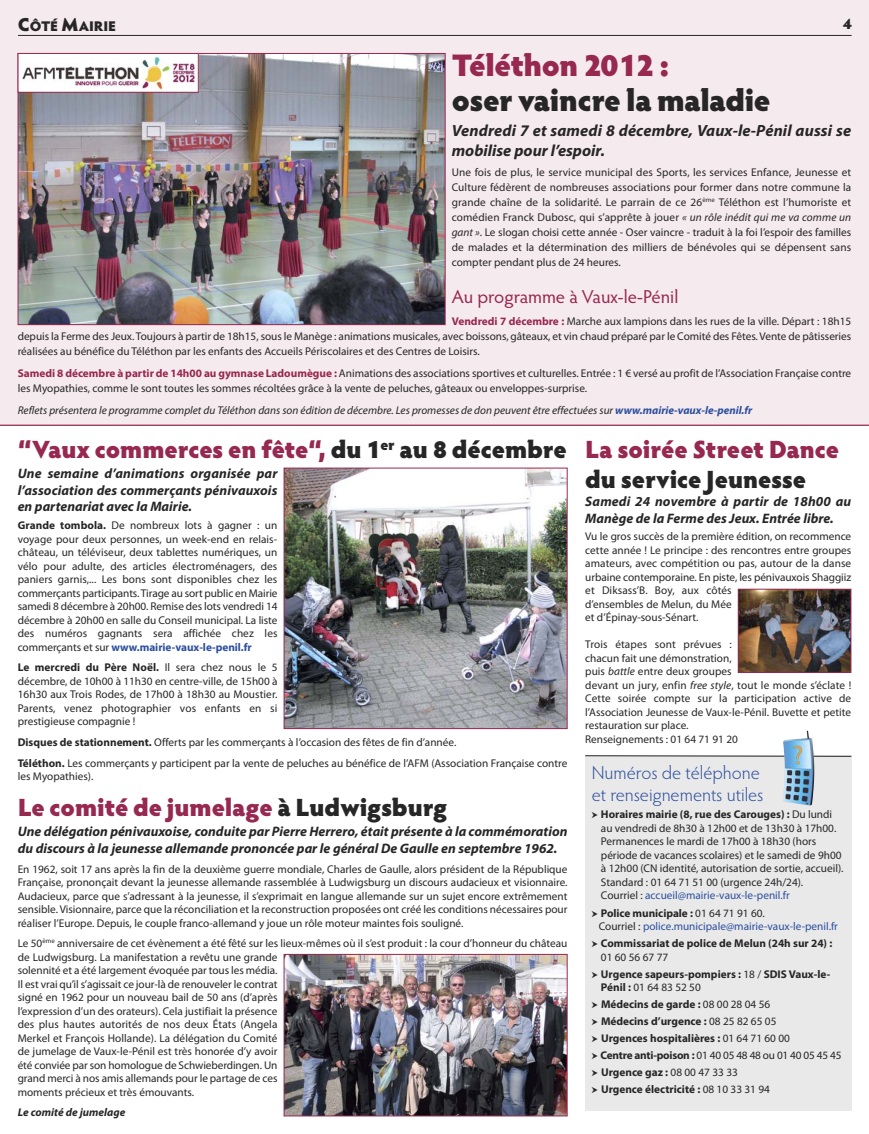
<style>
.page{position:relative;width:869px;height:1134px;background:#fff}
.page>*{position:absolute;margin:0;border:0;box-sizing:border-box;transform-origin:0 0}
.t1{font:900 31.25px "Hypatia Sans Pro";letter-spacing:-.015em;color:#272627}
.t2{font:900 31.25px "Hypatia Sans Pro";letter-spacing:-.015em;color:#972850}
.t3{font:900 25px "Hypatia Sans Pro";letter-spacing:-.005em;color:#972850}
.t4{font:900 25px "Hypatia Sans Pro";letter-spacing:-.005em;color:#272627}
.t5{font:300 18.75px/22.5px "Hypatia Sans Pro";color:#2d4f9f}
.t6{font:18.75px "Hypatia Sans Pro";color:#972850}
.t7{font:italic 700 16.25px/19.5px "Myriad Pro";letter-spacing:.01em;color:#272627}
.t8{font:900 15px "Hypatia Sans Pro";color:#272627}
.t9{font:900 14px "Hypatia Sans Pro";letter-spacing:-.01em;color:#272627}
.t10{font:italic 700 13.75px/16.5px "Myriad Pro";color:#272627}
.t11{font:11.25px/13.5px "Myriad Pro";color:#272627}
.t12{font:700 11.25px/17px "Myriad Pro";color:#272627}
.t13{font:italic 11.25px "Myriad Pro";color:#272627}
.t14{font:11.25px/13.5px "Myriad Pro";color:#2d4f9f}
.t15{font:italic 700 11.25px "Myriad Pro";color:#272627}
.s1{font-size:18.75px}
.s2{font-style:italic}
.s3{font-weight:700;color:#972850}
.s4{font-weight:700;color:#2d4f9f}
.s5{color:#272627}
.s6{font-weight:700}
.s7{font-family:"Pointers";font-size:10px}
.s8{color:#2d4f9f}
.s9{font-family:"Pointers";font-size:10px;color:#272627}
.s10{font-weight:700;color:#272627}
.s11{font-family:"Pointers";font-weight:400;font-size:10px}
.s12{font-weight:400}
</style>
<div class="page">
<div style="left:0;top:0;width:868px;height:425px;background:#f5eaed"></div>
<hr style="left:18px;top:35px;width:833px;height:1px;background:#272627">
<img style="left:20px;top:55px;width:423px;height:268px">
<div style="left:18px;top:53px;width:427px;height:272px;border:1px solid #972850"></div>
<img style="left:20px;top:55px;width:176px;height:36px">
<div style="left:18px;top:53px;width:180px;height:40px;border:1px solid #972850"></div>
<img style="left:285px;top:470px;width:280px;height:257px">
<div style="left:283px;top:468px;width:284px;height:261px;border:1px solid #972850"></div>
<img style="left:739px;top:591px;width:109px;height:80px">
<div style="left:737px;top:589px;width:113px;height:84px;border:1px solid #972850"></div>
<img style="left:285px;top:956px;width:280px;height:158px">
<div style="left:283px;top:954px;width:284px;height:162px;border:1px solid #972850"></div>
<div style="left:585px;top:756px;width:265px;height:355px;background:#e9e9e9"></div>
<svg style="left:585px;top:755px;width:266px;height:2px"></svg>
<img style="left:808px;top:738px;width:6px;height:41px">
<hr style="left:0;top:425px;width:868px;height:1px;background:#972850">
<p class="t9" style="left:18px;top:20px;width:100px"><span class="s1">C</span>ÔTÉ <span class="s1">M</span>AIRIE</p>
<h3 class="t8" style="left:842px;top:16px;width:10px">4</h3>
<h1 class="t2" style="left:451px;top:50px;width:219px">Téléthon 2012 :</h1>
<h1 class="t1" style="left:451px;top:85px;width:320px">oser vaincre la maladie</h1>
<h3 class="t7" style="left:451px;top:122px;width:400px">Vendredi 7 et samedi 8 décembre, Vaux-le-Pénil aussi se mobilise pour l’espoir.</h3>
<p class="t11" style="left:451px;top:165px;width:401px;line-height:15px;text-align:justify">Une fois de plus, le service municipal des Sports, les services Enfance, Jeunesse et Culture fédèrent de nombreuses associations pour former dans notre commune la grande chaîne de la solidarité. Le parrain de ce 26<sup>ème</sup> Téléthon est l’humoriste et comédien Franck Dubosc, qui s’apprête à jouer <span class="s2">« un rôle inédit qui me va comme un gant »</span>. Le slogan choisi cette année - Oser vaincre - traduit à la foi l’espoir des familles de malades et la détermination des milliers de bénévoles qui se dépensent sans compter pendant plus de 24 heures.</p>
<h3 class="t6" style="left:451px;top:285px;width:228px">Au programme à Vaux-le-Pénil</h3>
<p class="t11" style="left:18px;top:314px;width:834px;line-height:15px;text-align:justify;text-indent:434px"><span class="s3">Vendredi 7 décembre :</span> Marche aux lampions dans les rues de la ville. Départ : 18h15 depuis la Ferme des Jeux. Toujours à partir de 18h15, sous le Manège : animations musicales, avec boissons, gâteaux, et vin chaud préparé par le Comité des Fêtes. Vente de pâtisseries réalisées au bénéfice du Téléthon par les enfants des Accueils Périscolaires et des Centres de Loisirs.</p>
<p class="t11" style="left:18px;top:367px;width:834px;line-height:15px"><span class="s3">Samedi 8 décembre à partir de 14h00 au gymnase Ladoumègue :</span> Animations des associations sportives et culturelles. Entrée : 1 € versé au profit de l’Association Française contre les Myopathies, comme le sont toutes les sommes récoltées grâce à la vente de peluches, gâteaux ou enveloppes-surprise.</p>
<p class="t13" style="left:18px;top:406px;width:735px">Reflets présentera le programme complet du Téléthon dans son édition de décembre. Les promesses de don peuvent être effectuées sur <span class="s4">www.mairie-vaux-le-penil.fr</span></p>
<h2 class="t3" style="left:18px;top:437px;width:550px">“Vaux commerces en fête“, <span class="s5">du 1</span><sup>er</sup> <span class="s5">au 8 décembre</span></h2>
<p class="t10" style="left:18px;top:466px;width:261px;text-align:justify">Une semaine d’animations organisée par l’association des commerçants pénivauxois en partenariat avec la Mairie.</p>
<p class="t11" style="left:18px;top:520px;width:261px;text-align:justify"><span class="s6">Grande tombola.</span> De nombreux lots à gagner : un voyage pour deux personnes, un week-end en relais&shy;château, un téléviseur, deux tablettes numériques, un vélo pour adulte, des articles électroménagers, des paniers garnis,... Les bons sont disponibles chez les commerçants participants. Tirage au sort public en Mairie samedi 8 décembre à 20h00. Remise des lots vendredi 14 décembre à 20h00 en salle du Conseil municipal. La liste des numéros gagnants sera affichée chez les commerçants et sur <span class="s4">www.mairie-vaux-le-penil.fr</span></p>
<p class="t11" style="left:18px;top:662px;width:261px;text-align:justify"><span class="s6">Le mercredi du Père Noël.</span> Il sera chez nous le 5 décembre, de 10h00 à 11h30 en centre-ville, de 15h00 à 16h30 aux Trois Rodes, de 17h00 à 18h30 au Moustier.<br>Parents, venez photographier vos enfants en si prestigieuse compagnie !</p>
<p class="t11" style="left:18px;top:733px;width:551px;line-height:20.6px"><span class="s6">Disques de stationnement.</span> Offerts par les commerçants à l’occasion des fêtes de fin d’année.<br><span class="s6">Téléthon.</span> Les commerçants y participent par la vente de peluches au bénéfice de l’AFM (Association Française contre</p>
<p class="t11" style="left:18px;top:770px;width:77px">les Myopathies).</p>
<h2 class="t3" style="left:18px;top:795px;width:430px">Le comité de jumelage <span class="s5">à Ludwigsburg</span></h2>
<p class="t10" style="left:18px;top:824px;width:551px">Une délégation pénivauxoise, conduite par Pierre Herrero, était présente à la commémoration du discours à la jeunesse allemande prononcée par le général De Gaulle en septembre 1962.</p>
<p class="t11" style="left:18px;top:863px;width:551px;text-align:justify">En 1962, soit 17 ans après la fin de la deuxième guerre mondiale, Charles de Gaulle, alors président de la République Française, prononçait devant la jeunesse allemande rassemblée à Ludwigsburg un discours audacieux et visionnaire.<br>Audacieux, parce que s’adressant à la jeunesse, il s’exprimait en langue allemande sur un sujet encore extrêmement sensible. Visionnaire, parce que la réconciliation et la reconstruction proposées ont créé les conditions nécessaires pour réaliser l’Europe. Depuis, le couple franco-allemand y joue un rôle moteur maintes fois souligné.</p>
<p class="t11" style="left:18px;top:937px;width:551px">Le 50<sup>ème</sup> anniversaire de cet évènement a été fêté sur les lieux-mêmes où il s’est produit : la cour d’honneur du château de Ludwigsburg. La manifestation a revêtu une grande<br>solennité et a été largement évoquée par tous les média.<br>Il est vrai qu’il s’agissait ce jour-là de renouveler le contrat<br>signé en 1962 pour un nouveau bail de 50 ans (d’après<br>l’expression d’un des orateurs). Cela justifiait la présence<br>des plus hautes autorités de nos deux États (Angela<br>Merkel et François Hollande). La délégation du Comité<br>de jumelage de Vaux-le-Pénil est très honorée d’y avoir<br>été conviée par son homologue de Schwieberdingen. Un<br>grand merci à nos amis allemands pour le partage de ces<br>moments précieux et très émouvants.</p>
<p class="t15" style="left:18px;top:1108px;width:109px">Le comité de jumelage</p>
<h2 class="t3" style="left:585px;top:437px;width:255px">La soirée Street Dance</h2>
<h2 class="t4" style="left:585px;top:467px;width:222px">du service Jeunesse</h2>
<p class="t10" style="left:585px;top:495px;width:267px">Samedi 24 novembre à partir de 18h00 au<br>Manège de la Ferme des Jeux. Entrée libre.</p>
<p class="t11" style="left:585px;top:530px;width:267px">Vu le gros succès de la première édition, on recommence cette année ! Le principe : des rencontres entre groupes amateurs, avec compétition ou pas, autour de la danse urbaine contemporaine. En piste, les pénivauxois Shaggiiz et Diksass’B. Boy, aux côtés<br>d’ensembles de Melun, du Mée<br>et d’Épinay-sous-Sénart.</p>
<p class="t11" style="left:585px;top:638px;width:267px">Trois étapes sont prévues :<br>chacun fait une démonstration,<br>puis <span class="s2">battle</span> entre deux groupes<br>devant un jury, enfin <span class="s2">free style</span>, tout le monde s’éclate !<br>Cette soirée compte sur la participation active de l’Association Jeunesse de Vaux-le-Pénil. Buvette et petite restauration sur place.<br>Renseignements : 01 64 71 91 20</p>
<h3 class="t5" style="left:591px;top:761px;width:173px">Numéros de téléphone et renseignements utiles</h3>
<p class="t11" style="left:600px;top:809px;width:244px;text-indent:-9px"><span class="s7">b</span> <span class="s6">Horaires mairie (8, rue des Carouges) :</span> Du lundi au vendredi de 8h30 à 12h00 et de 13h30 à 17h00.<br>Permanences le mardi de 17h00 à 18h30 (hors période de vacances scolaires) et le samedi de 9h00 à 12h00 (CN identité, autorisation de sortie, accueil).<br>Standard : 01 64 71 51 00 (urgence 24h/24).<br>Courriel : <span class="s8">accueil@mairie-vaux-le-penil.fr</span></p>
<p class="t14" style="left:598px;top:907px;width:241px;text-indent:-7px"><span class="s9">b</span> <span class="s10">Police municipale :</span> <span class="s5">01 64 71 91 60.<br>Courriel :</span> police.municipale@mairie-vaux-le-penil.fr</p>
<p class="t12" style="left:600px;top:937px;width:233px;line-height:13.5px;text-indent:-9px"><span class="s11">b</span> Commissariat de police de Melun (24h sur 24) :<br><span class="s12">01 60 56 67 77</span></p>
<p class="t12" style="left:600px;top:968px;width:231px;line-height:13.5px;text-indent:-9px"><span class="s11">b</span> Urgence sapeurs-pompiers : <span class="s12">18 /</span> SDIS Vaux-le-<br>Pénil : <span class="s12">01 64 83 52 50</span></p>
<p class="t12" style="left:591px;top:997px;width:251px"><span class="s11">b</span> Médecins de garde : <span class="s12">08 00 28 04 56<br></span><span class="s11">b</span> Médecins d’urgence : <span class="s12">08 25 82 65 05<br></span><span class="s11">b</span> Urgences hospitalières : <span class="s12">01 64 71 60 00<br></span><span class="s11">b</span> Centre anti-poison : <span class="s12">01 40 05 48 48 ou 01 40 05 45 45 </span><span class="s11">b</span> Urgence gaz : <span class="s12">08 00 47 33 33<br></span><span class="s11">b</span> Urgence électricité : <span class="s12">08 10 33 31 94</span></p>
</div>
